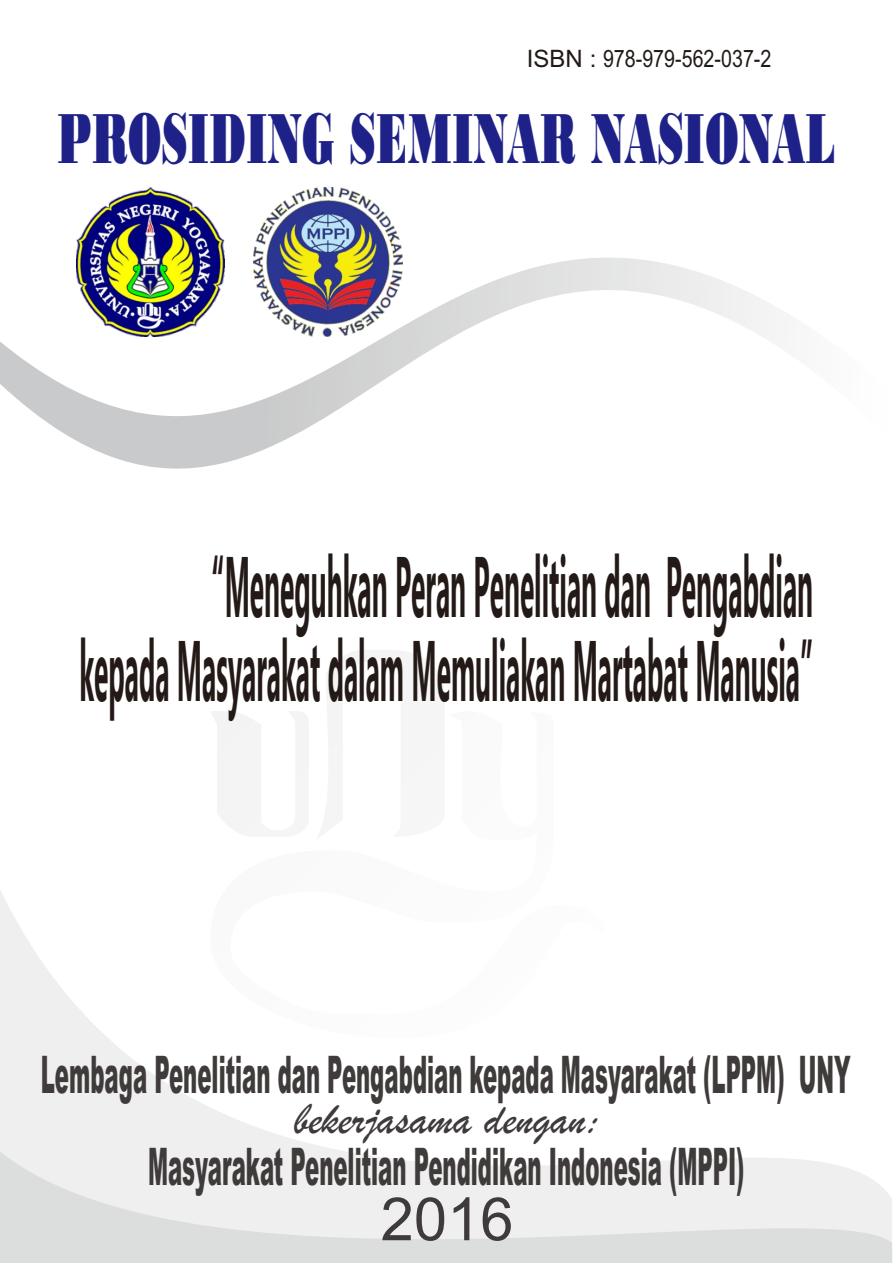
<style>
.page{position:relative;width:893px;height:1263px;background:#fff}
.page>*{position:absolute;margin:0;border:0;box-sizing:border-box;transform-origin:0 0}
.t1{font:700 85.8px "Ebrima";color:#231916;scale:.31 1}
.t2{font:74.55px "Bodoni MT Black";color:#1e2188;scale:.57 1}
.t3{font:59.85px "Arial";color:#3f3b3a}
.t4{font:900 51.9px/91.7px "Arial";color:#3f3b3a;text-align:center;scale:.41 1}
.t5{font:45.3px "Brush Script";color:#3f3b3a}
.t6{font:24px "Arial Narrow";color:#231916}
.s1{font-family:"Arial"}
</style>
<div class="page">
<svg style="left:0;top:187px;width:775px;height:282px"></svg>
<svg style="left:0;top:891px;width:341px;height:260px"></svg>
<svg style="left:210px;top:891px;width:131px;height:147px"></svg>
<svg style="left:0;top:1151px;width:892px;height:112px;fill:#efeff0"></svg>
<img style="left:76px;top:188px;width:149px;height:149px">
<img style="left:254px;top:188px;width:149px;height:149px">
<svg style="left:326px;top:650px;width:100px;height:100px"></svg>
<svg style="left:211px;top:711px;width:97px;height:122px"></svg>
<p class="t6" style="left:527px;top:49px;width:246px"><span class="s1">ISBN :</span> 978-979-562-037-2</p>
<h2 class="t2" style="left:57px;top:113px;width:1367px">PROSIDING SEMINAR NASIONAL</h2>
<h1 class="t1" style="left:212px;top:553px;width:1942px">“Meneguhkan Peran Penelitian dan Pengabdian</h1>
<h1 class="t1" style="left:79px;top:638px;width:2368px">kepada Masyarakat dalam Memuliakan Martabat Manusia”</h1>
<p class="t4" style="left:41px;top:1034px;width:1977px">Lembaga Penelitian dan Pengabdian kepada Masyarakat (LPPM) UNY<br>Masyarakat Penelitian Pendidikan Indonesia (MPPI)</p>
<p class="t5" style="left:294px;top:1105px;width:308px">bekerjasama dengan:</p>
<p class="t3" style="left:381px;top:1197px;width:134px">2016</p>
</div>
